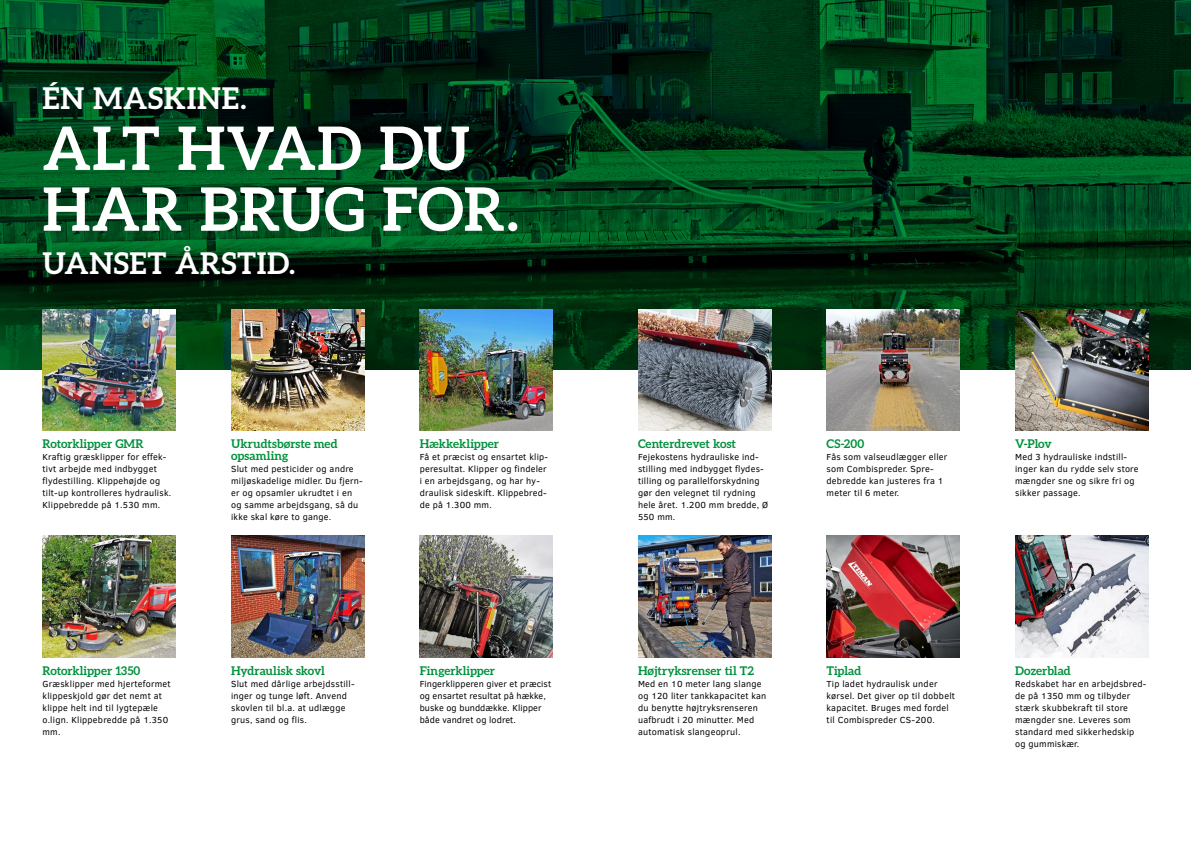
<style>
.page{position:relative;width:1191px;height:842px;background:#fff}
.page>*{position:absolute;margin:0;border:0;box-sizing:border-box;transform-origin:0 0}
.t1{font:700 60px/60.8px "Aleo";letter-spacing:.005em;color:#fff}
.t2{font:700 30px "Aleo";letter-spacing:.02em;color:#fff}
.t3{font:700 12px/12px "Aleo";color:#00913c}
.t4{font:9px/12px "Clear Sans";letter-spacing:.025em;color:#000}
</style>
<div class="page">
<svg style="left:0;top:0;width:1191px;height:370px;background:#003817"></svg>
<img style="left:43px;top:309px;width:133px;height:122px">
<img style="left:638px;top:309px;width:133px;height:122px">
<img style="left:638px;top:536px;width:133px;height:122px">
<img style="left:826px;top:309px;width:134px;height:122px">
<img style="left:231px;top:536px;width:133px;height:122px">
<img style="left:826px;top:536px;width:134px;height:122px">
<img style="left:420px;top:309px;width:133px;height:122px">
<img style="left:1015px;top:309px;width:133px;height:122px">
<img style="left:420px;top:536px;width:133px;height:122px">
<img style="left:1015px;top:536px;width:133px;height:122px">
<img style="left:43px;top:536px;width:133px;height:122px">
<img style="left:231px;top:309px;width:133px;height:122px">
<h2 class="t2" style="left:43px;top:81px;width:205px">ÉN MASKINE.</h2>
<h1 class="t1" style="left:43px;top:117px;width:478px">ALT HVAD DU<br>HAR BRUG FOR.</h1>
<h2 class="t2" style="left:43px;top:246px;width:254px">UANSET ÅRSTID.</h2>
<h3 class="t3" style="left:43px;top:437px;width:103px">Rotorklipper GMR</h3>
<p class="t4" style="left:43px;top:451px;width:130px">Kraftig græsklipper for effek&shy;tivt arbejde med indbygget flydestilling. Klippehøjde og tilt-up kontrolleres hydraulisk.<br>Klippebredde på 1.530 mm.</p>
<h3 class="t3" style="left:43px;top:664px;width:99px">Rotorklipper 1350</h3>
<p class="t4" style="left:43px;top:677px;width:130px">Græsklipper med hjerteformet klippeskjold gør det nemt at klippe helt ind til lygtepæle o.lign. Klippebredde på 1.350 mm.</p>
<h3 class="t3" style="left:231px;top:437px;width:108px">Ukrudtsbørste med opsamling</h3>
<p class="t4" style="left:231px;top:463px;width:133px">Slut med pesticider og andre miljøskadelige midler. Du fjern&shy;er og opsamler ukrudtet i en og samme arbejdsgang, så du ikke skal køre to gange.</p>
<h3 class="t3" style="left:420px;top:437px;width:81px">Hækkeklipper</h3>
<p class="t4" style="left:420px;top:451px;width:130px">Få et præcist og ensartet klip&shy;peresultat. Klipper og findeler i en arbejdsgang, og har hy&shy;draulisk sideskift. Klippebred&shy;de på 1.300 mm.</p>
<h3 class="t3" style="left:231px;top:664px;width:95px">Hydraulisk skovl</h3>
<p class="t4" style="left:231px;top:677px;width:125px">Slut med dårlige arbejdsstill&shy;inger og tunge løft. Anvend skovlen til bl.a. at udlægge grus, sand og flis.</p>
<h3 class="t3" style="left:420px;top:664px;width:77px">Fingerklipper</h3>
<p class="t4" style="left:420px;top:677px;width:133px">Fingerklipperen giver et præcist og ensartet resultat på hække, buske og bunddække. Klipper både vandret og lodret.</p>
<h3 class="t3" style="left:638px;top:437px;width:100px">Centerdrevet kost</h3>
<p class="t4" style="left:638px;top:451px;width:131px">Fejekostens hydrauliske ind&shy;stilling med indbygget flydes&shy;tilling og parallelforskydning gør den velegnet til rydning hele året. 1.200 mm bredde, Ø<br>550 mm.</p>
<h3 class="t3" style="left:638px;top:664px;width:117px">Højtryksrenser til T2</h3>
<p class="t4" style="left:638px;top:677px;width:130px">Med en 10 meter lang slange og 120 liter tankkapacitet kan du benytte højtryksrenseren uafbrudt i 20 minutter. Med automatisk slangeoprul.</p>
<h3 class="t3" style="left:826px;top:437px;width:39px">CS-200</h3>
<p class="t4" style="left:826px;top:451px;width:122px">Fås som valseudlægger eller som Combispreder. Spre&shy;debredde kan justeres fra 1 meter til 6 meter.</p>
<h3 class="t3" style="left:826px;top:664px;width:36px">Tiplad</h3>
<p class="t4" style="left:826px;top:677px;width:130px">Tip ladet hydraulisk under kørsel. Det giver op til dobbelt kapacitet. Bruges med fordel til Combispreder CS-200.</p>
<h3 class="t3" style="left:1015px;top:437px;width:38px">V-Plov</h3>
<p class="t4" style="left:1015px;top:451px;width:125px">Med 3 hydrauliske indstill&shy;inger kan du rydde selv store mængder sne og sikre fri og sikker passage.</p>
<h3 class="t3" style="left:1015px;top:664px;width:57px">Dozerblad</h3>
<p class="t4" style="left:1015px;top:677px;width:133px">Redskabet har en arbejdsbred&shy;de på 1350 mm og tilbyder stærk skubbekraft til store mængder sne. Leveres som standard med sikkerhedskip og gummiskær.</p>
</div>
